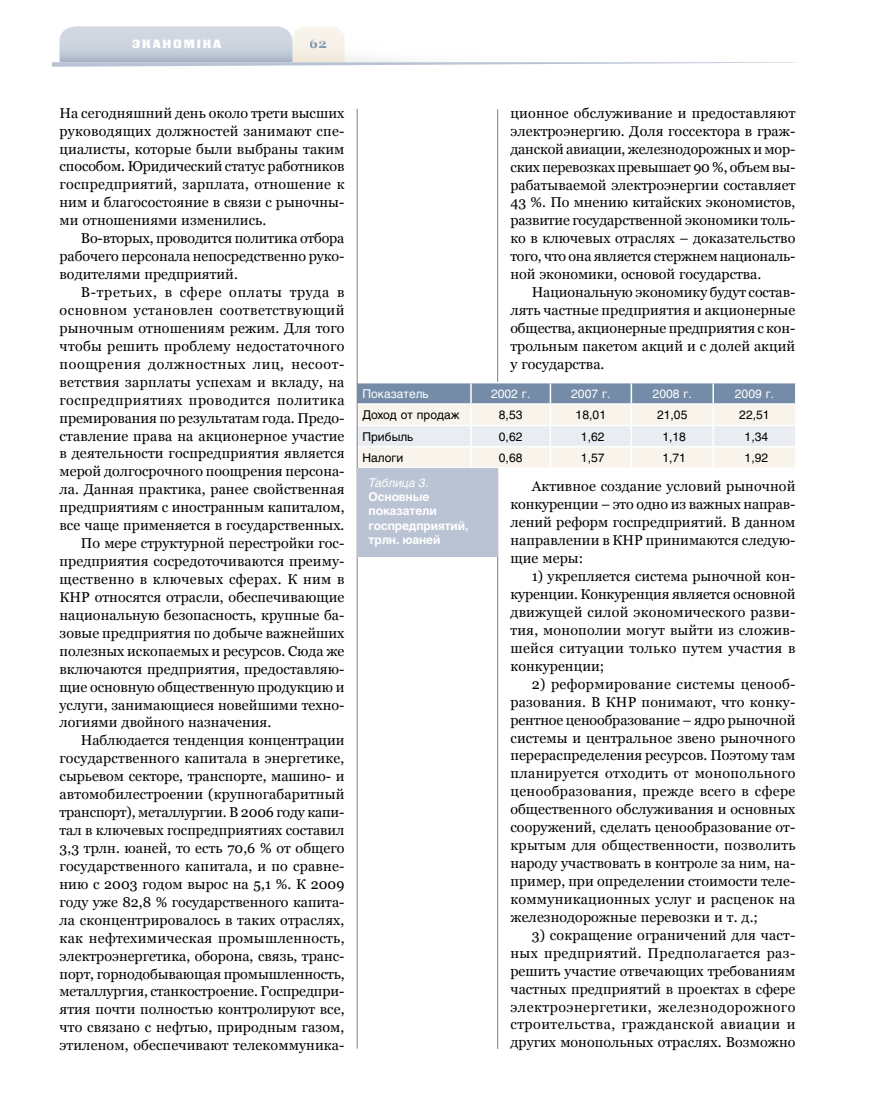
<style>
.page{position:relative;width:872px;height:1106px;background:#fff}
.page>*{position:absolute;margin:0;border:0;box-sizing:border-box;transform-origin:0 0}
.t1{font:14.25px/18px "Georgia";letter-spacing:.005em;color:#000;text-align:justify}
.t2{font:14.25px "Georgia";letter-spacing:.035em;color:#000}
.t3{font:14.25px "Georgia";letter-spacing:.045em;color:#000}
.t4{font:14.25px "Georgia";letter-spacing:.025em;color:#000}
.t5{font:14.25px "Georgia";letter-spacing:.05em;color:#000}
.t6{font:700 13.5px "Georgia";color:#8095af}
.t7{font:12px "Helios";color:#000}
.t8{font:700 12px/14.4px "Helios";letter-spacing:-.01em;color:#fff}
.t9{font:12px "Helios";color:#fff}
.t10{font:12px "Black Grotesk C";letter-spacing:.15em;color:#fff}
.t11{font:italic 12px "Helios";letter-spacing:-.01em;color:#fff}
</style>
<div class="page">
<hr style="left:497px;top:109px;width:1px;height:939px;background:#818084">
<svg style="left:52px;top:26px;width:743px;height:41px"></svg>
<hr style="left:471px;top:467px;width:79px;height:2px;background:#fff">
<svg style="left:356px;top:382px;width:440px;height:86px;background:#d7dade"></svg>
<hr style="left:713px;top:446px;width:83px;height:1px;background:#fff">
<hr style="left:357px;top:109px;width:1px;height:939px;background:#818084">
<div style="left:357px;top:468px;width:140px;height:89px;background:#b9c3d3"></div>
<p class="t10" style="left:132px;top:36px;width:90px">эканоміка</p>
<p class="t6" style="left:310px;top:35px;width:19px">62</p>
<p class="t1" style="left:60px;top:104px;width:286px">На сегодняшний день около трети высших руководящих должностей занимают спе&shy;циалисты, которые были выбраны таким способом. Юридический статус работников госпредприятий, зарплата, отношение к ним и благосостояние в связи с рыночны&shy;ми отношениями изменились.</p>
<p class="t1" style="left:60px;top:229px;width:286px;text-indent:21px">Во-вторых, проводится политика отбора рабочего персонала непосредственно руко&shy;водителями предприятий.</p>
<p class="t5" style="left:81px;top:284px;width:265px">В-третьих, в сфере оплаты труда в</p>
<p class="t2" style="left:60px;top:302px;width:286px">основном установлен соответствующий</p>
<p class="t1" style="left:60px;top:319px;width:286px">рыночным отношениям режим. Для того</p>
<p class="t1" style="left:60px;top:337px;width:286px">чтобы решить проблему недостаточного</p>
<p class="t3" style="left:60px;top:356px;width:286px">поощрения должностных лиц, несоот-</p>
<p class="t1" style="left:60px;top:373px;width:286px">ветствия зарплаты успехам и вкладу, на</p>
<p class="t2" style="left:60px;top:391px;width:286px">госпредприятиях проводится политика</p>
<p class="t1" style="left:60px;top:408px;width:286px">премирования по результатам года. Предо-</p>
<p class="t1" style="left:60px;top:426px;width:286px">ставление права на акционерное участие</p>
<p class="t1" style="left:60px;top:444px;width:286px">в деятельности госпредприятия является</p>
<p class="t1" style="left:60px;top:462px;width:286px">мерой долгосрочного поощрения персона-</p>
<p class="t1" style="left:60px;top:480px;width:286px">ла. Данная практика, ранее свойственная</p>
<p class="t1" style="left:60px;top:498px;width:286px">предприятиям с иностранным капиталом,</p>
<p class="t1" style="left:60px;top:516px;width:286px">все чаще применяется в государственных.</p>
<p class="t1" style="left:81px;top:534px;width:265px">По мере структурной перестройки гос-</p>
<p class="t1" style="left:60px;top:552px;width:286px">предприятия сосредоточиваются преиму-</p>
<p class="t4" style="left:60px;top:571px;width:286px">щественно в ключевых сферах. К ним в</p>
<p class="t1" style="left:60px;top:588px;width:286px">КНР относятся отрасли, обеспечивающие</p>
<p class="t1" style="left:60px;top:606px;width:286px">национальную безопасность, крупные ба-</p>
<p class="t1" style="left:60px;top:624px;width:286px">зовые предприятия по добыче важнейших</p>
<p class="t1" style="left:60px;top:641px;width:286px">полезных ископаемых и ресурсов. Сюда же</p>
<p class="t1" style="left:60px;top:659px;width:286px">включаются предприятия, предоставляю-</p>
<p class="t1" style="left:60px;top:677px;width:286px">щие основную общественную продукцию и</p>
<p class="t1" style="left:60px;top:695px;width:286px">услуги, занимающиеся новейшими техно-</p>
<p class="t1" style="left:60px;top:713px;width:213px">логиями двойного назначения.</p>
<p class="t1" style="left:81px;top:731px;width:265px">Наблюдается тенденция концентрации</p>
<p class="t1" style="left:60px;top:749px;width:286px">государственного капитала в энергетике,</p>
<p class="t1" style="left:60px;top:767px;width:286px">сырьевом секторе, транспорте, машино- и</p>
<p class="t1" style="left:60px;top:785px;width:286px">автомобилестроении (крупногабаритный</p>
<p class="t1" style="left:60px;top:803px;width:286px">транспорт), металлургии. В 2006 году капи-</p>
<p class="t1" style="left:60px;top:821px;width:286px">тал в ключевых госпредприятиях составил</p>
<p class="t1" style="left:60px;top:839px;width:286px">3,3 трлн. юаней, то есть 70,6 % от общего</p>
<p class="t1" style="left:60px;top:857px;width:286px">государственного капитала, и по сравне-</p>
<p class="t1" style="left:60px;top:875px;width:286px">нию с 2003 годом вырос на 5,1 %. К 2009</p>
<p class="t1" style="left:60px;top:892px;width:286px">году уже 82,8 % государственного капита-</p>
<p class="t1" style="left:60px;top:910px;width:286px">ла сконцентрировалось в таких отраслях,</p>
<p class="t1" style="left:60px;top:928px;width:286px">как нефтехимическая промышленность,</p>
<p class="t1" style="left:60px;top:946px;width:286px">электроэнергетика, оборона, связь, транс-</p>
<p class="t1" style="left:60px;top:964px;width:286px">порт, горнодобывающая промышленность,</p>
<p class="t1" style="left:60px;top:982px;width:286px">металлургия, станкостроение. Госпредпри-</p>
<p class="t1" style="left:60px;top:1000px;width:286px">ятия почти полностью контролируют все,</p>
<p class="t1" style="left:60px;top:1018px;width:286px">что связано с нефтью, природным газом,</p>
<p class="t1" style="left:60px;top:1036px;width:286px">этиленом, обеспечивают телекоммуника-</p>
<p class="t1" style="left:510px;top:104px;width:286px">ционное обслуживание и предоставляют электроэнергию. Доля госсектора в граж&shy;данской авиации, железнодорожных и мор&shy;ских перевозках превышает 90 %, объем вы&shy;рабатываемой электроэнергии составляет 43 %. По мнению китайских экономистов, развитие государственной экономики толь&shy;ко в ключевых отраслях – доказательство того, что она является стержнем националь&shy;ной экономики, основой государства.</p>
<p class="t1" style="left:510px;top:283px;width:286px;text-indent:21px">Национальную экономику будут состав&shy;лять частные предприятия и акционерные общества, акционерные предприятия с кон&shy;трольным пакетом акций и с долей акций у государства.</p>
<p class="t9" style="left:362px;top:386px;width:68px">Показатель</p>
<p class="t9" style="left:491px;top:386px;width:41px">2002 г.</p>
<p class="t9" style="left:571px;top:386px;width:41px">2007 г.</p>
<p class="t9" style="left:652px;top:386px;width:41px">2008 г.</p>
<p class="t9" style="left:735px;top:386px;width:41px">2009 г.</p>
<p class="t7" style="left:362px;top:408px;width:99px">Доход от продаж</p>
<p class="t7" style="left:499px;top:408px;width:25px">8,53</p>
<p class="t7" style="left:575px;top:408px;width:32px">18,01</p>
<p class="t7" style="left:657px;top:408px;width:32px">21,05</p>
<p class="t7" style="left:739px;top:408px;width:32px">22,51</p>
<p class="t7" style="left:362px;top:429px;width:53px">Прибыль</p>
<p class="t7" style="left:499px;top:429px;width:25px">0,62</p>
<p class="t7" style="left:581px;top:429px;width:25px">1,62</p>
<p class="t7" style="left:662px;top:429px;width:25px">1,18</p>
<p class="t7" style="left:744px;top:429px;width:25px">1,34</p>
<p class="t7" style="left:362px;top:450px;width:43px">Налоги</p>
<p class="t7" style="left:499px;top:450px;width:25px">0,68</p>
<p class="t7" style="left:581px;top:450px;width:25px">1,57</p>
<p class="t7" style="left:662px;top:450px;width:25px">1,71</p>
<p class="t7" style="left:744px;top:450px;width:25px">1,92</p>
<p class="t11" style="left:368px;top:475px;width:61px">Таблица 3.</p>
<p class="t8" style="left:368px;top:489px;width:101px">Основные показатели госпредприятий, трлн. юаней</p>
<p class="t1" style="left:510px;top:477px;width:286px;text-indent:21px">Активное создание условий рыночной конкуренции – это одно из важных направ&shy;лений реформ госпредприятий. В данном направлении в КНР принимаются следую&shy;щие меры:</p>
<p class="t1" style="left:510px;top:567px;width:286px;text-indent:21px">1) укрепляется система рыночной кон&shy;куренции. Конкуренция является основной движущей силой экономического разви&shy;тия, монополии могут выйти из сложив&shy;шейся ситуации только путем участия в конкуренции;</p>
<p class="t1" style="left:510px;top:674px;width:286px;text-indent:21px">2) реформирование системы ценооб&shy;разования. В КНР понимают, что конку&shy;рентное ценообразование – ядро рыночной системы и центральное звено рыночного перераспределения ресурсов. Поэтому там планируется отходить от монопольного ценообразования, прежде всего в сфере общественного обслуживания и основных сооружений, сделать ценообразование от&shy;крытым для общественности, позволить народу участвовать в контроле за ним, на&shy;пример, при определении стоимости теле&shy;коммуникационных услуг и расценок на железнодорожные перевозки и т. д.;</p>
<p class="t1" style="left:510px;top:925px;width:286px;text-indent:21px">3) сокращение ограничений для част&shy;ных предприятий. Предполагается раз&shy;решить участие отвечающих требованиям частных предприятий в проектах в сфере электроэнергетики, железнодорожного строительства, гражданской авиации и других монопольных отраслях. Возможно</p>
</div>
